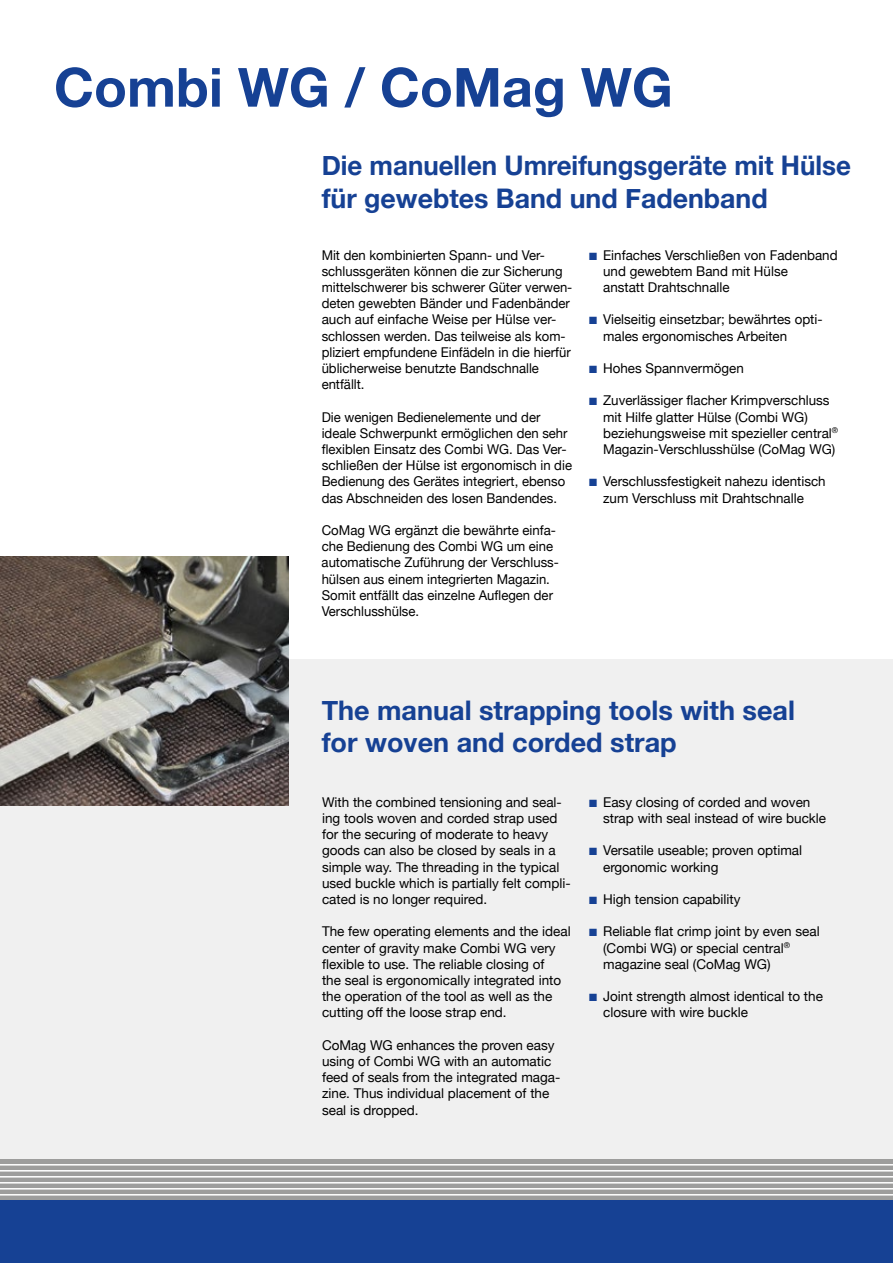
<style>
.page{position:relative;width:893px;height:1263px;background:#fff}
.page>*{position:absolute;margin:0;border:0;box-sizing:border-box;transform-origin:0 0}
.t1{font:700 54px "Helvetica Neue";color:#164194}
.t2{font:700 27px/32.4px "Helvetica Neue";color:#164194;scale:.96 1}
.t3{font:700 27px/32.4px "Helvetica Neue";color:#164194}
.t4{font:13.5px/16.2px "Helvetica Neue";color:#000}
.s1{color:#164194}
</style>
<div class="page">
<div style="left:0;top:1200px;width:893px;height:63px;background:#164194"></div>
<div style="left:0;top:659px;width:893px;height:500px;background:#f0f0f0"></div>
<svg style="left:0;top:1159px;width:893px;height:41px;fill:#9d9d9c"></svg>
<hr style="left:0;top:1164px;width:893px;height:1px;background:#fff">
<hr style="left:0;top:1170px;width:893px;height:1px;background:#fff">
<hr style="left:0;top:1176px;width:893px;height:1px;background:#fff">
<hr style="left:0;top:1182px;width:893px;height:1px;background:#fff">
<hr style="left:0;top:1188px;width:893px;height:1px;background:#fff">
<hr style="left:0;top:1194px;width:893px;height:1px;background:#fff">
<img style="left:0;top:557px;width:289px;height:248px">
<h1 class="t1" style="left:54px;top:45px;width:620px">Combi WG / CoMag WG</h1>
<h2 class="t2" style="left:322px;top:150px;width:553px">Die manuellen Umreifungsgeräte mit Hülse für gewebtes Band und Fadenband</h2>
<p class="t4" style="left:322px;top:247px;width:252px">Mit den kombinierten Spann- und Ver&shy;schlussgeräten können die zur Sicherung mittelschwerer bis schwerer Güter verwen&shy;deten gewebten Bänder und Fadenbänder auch auf einfache Weise per Hülse ver&shy;schlossen werden. Das teilweise als kom&shy;pliziert empfundene Einfädeln in die hierfür üblicherweise benutzte Bandschnalle entfällt.</p>
<p class="t4" style="left:322px;top:409px;width:252px">Die wenigen Bedienelemente und der ideale Schwerpunkt ermöglichen den sehr flexiblen Einsatz des Combi WG. Das Ver&shy;schließen der Hülse ist ergonomisch in die Bedienung des Gerätes integriert, ebenso das Abschneiden des losen Bandendes.</p>
<p class="t4" style="left:322px;top:523px;width:239px">CoMag WG ergänzt die bewährte einfa&shy;che Bedienung des Combi WG um eine automatische Zuführung der Verschluss&shy;hülsen aus einem integrierten Magazin.<br>Somit entfällt das einzelne Auflegen der Verschlusshülse.</p>
<p class="t4" style="left:603px;top:247px;width:236px;text-indent:-14px"><span class="s1">■</span> Einfaches Verschließen von Fadenband und gewebtem Band mit Hülse<br>anstatt Drahtschnalle</p>
<p class="t4" style="left:603px;top:312px;width:221px;text-indent:-14px"><span class="s1">■</span> Vielseitig einsetzbar; bewährtes opti&shy;males ergonomisches Arbeiten</p>
<p class="t4" style="left:589px;top:361px;width:156px"><span class="s1">■</span> Hohes Spannvermögen</p>
<p class="t4" style="left:603px;top:393px;width:236px;text-indent:-14px"><span class="s1">■</span> Zuverlässiger flacher Krimpverschluss mit Hilfe glatter Hülse (Combi WG) beziehungsweise mit spezieller central<sup>® </sup>Magazin-Verschlusshülse (CoMag WG)</p>
<p class="t4" style="left:589px;top:474px;width:238px;text-align:center"><span class="s1">■</span> Verschlussfestigkeit nahezu identisch zum Verschluss mit Drahtschnalle</p>
<h2 class="t3" style="left:322px;top:695px;width:475px">The manual strapping tools with seal for woven and corded strap</h2>
<p class="t4" style="left:322px;top:794px;width:250px">With the combined tensioning and seal&shy;ing tools woven and corded strap used for the securing of moderate to heavy goods can also be closed by seals in a simple way. The threading in the typical used buckle which is partially felt compli&shy;cated is no longer required.</p>
<p class="t4" style="left:322px;top:924px;width:250px">The few operating elements and the ideal center of gravity make Combi WG very flexible to use. The reliable closing of<br>the seal is ergonomically integrated into the operation of the tool as well as the cutting off the loose strap end.</p>
<p class="t4" style="left:322px;top:1037px;width:240px">CoMag WG enhances the proven easy using of Combi WG with an automatic feed of seals from the integrated maga&shy;zine. Thus individual placement of the seal is dropped.</p>
<p class="t4" style="left:603px;top:794px;width:225px;text-indent:-14px"><span class="s1">■</span> Easy closing of corded and woven strap with seal instead of wire buckle</p>
<p class="t4" style="left:603px;top:843px;width:201px;text-indent:-14px"><span class="s1">■</span> Versatile useable; proven optimal ergonomic working</p>
<p class="t4" style="left:589px;top:892px;width:153px"><span class="s1">■</span> High tension capability</p>
<p class="t4" style="left:603px;top:924px;width:218px;text-indent:-14px"><span class="s1">■</span> Reliable flat crimp joint by even seal (Combi WG) or special central<sup>® </sup>magazine seal (CoMag WG)</p>
<p class="t4" style="left:603px;top:989px;width:221px;text-indent:-14px"><span class="s1">■</span> Joint strength almost identical to the closure with wire buckle</p>
</div>
